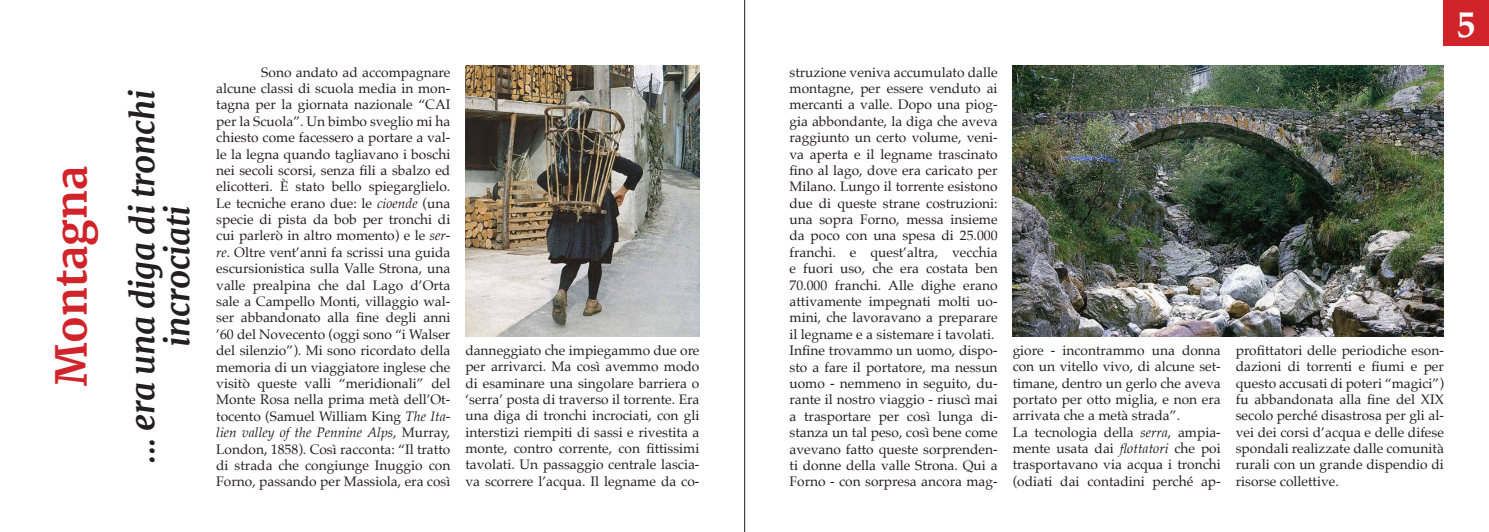
<style>
.page{position:relative;width:1489px;height:532px;background:#fff}
.page>*{position:absolute;margin:0;border:0;box-sizing:border-box;transform-origin:0 0}
.t1{font:700 42.5px "Merriweather";color:#d1232a}
.t2{font:700 37.5px "Palatino";color:#fff}
.t3{font:italic 700 32.5px/35px "Merriweather";letter-spacing:-.01em;color:#231f20;text-align:center}
.t4{font:13.75px/16.4px "Palatino";color:#231f20;text-align:justify}
.s1{font-style:italic}
</style>
<div class="page">
<div style="left:1443px;top:0;width:45px;height:45px;background:#d1232a"></div>
<img style="left:465px;top:66px;width:234px;height:270px">
<img style="left:1012px;top:65px;width:431px;height:271px">
<hr style="left:744px;top:0;width:1px;height:531px;background:#231f20">
<p class="t1" style="left:42px;top:386px;width:221px;rotate:-90deg">Montagna</p>
<p class="t3" style="left:124px;top:462px;width:374px;rotate:-90deg">... era una diga di tronchi incrociati</p>
<p class="t4" style="left:216px;top:64px;width:236px;text-indent:45px">Sono andato ad accompagnare alcune classi di scuola media in mon&shy;tagna per la giornata nazionale “CAI per la Scuola”. Un bimbo sveglio mi ha chiesto come facessero a portare a val&shy;le la legna quando tagliavano i boschi nei secoli scorsi, senza fili a sbalzo ed elicotteri. È stato bello spiegarglielo.<br>Le tecniche erano due: le <span class="s1">cioende</span> (una specie di pista da bob per tronchi di cui parlerò in altro momento) e le <span class="s1">ser&shy;re</span>. Oltre vent’anni fa scrissi una guida escursionistica sulla Valle Strona, una valle prealpina che dal Lago d’Orta sale a Campello Monti, villaggio wal&shy;ser abbandonato alla fine degli anni ’60 del Novecento (oggi sono “i Walser del silenzio”). Mi sono ricordato della memoria di un viaggiatore inglese che visitò queste valli “meridionali” del Monte Rosa nella prima metà dell’Ot&shy;tocento (Samuel William King <span class="s1">The Ita&shy;lien valley of the Pennine Alps</span>, Murray, London, 1858). Così racconta: “Il tratto di strada che congiunge Inuggio con Forno, passando per Massiola, era così</p>
<p class="t4" style="left:465px;top:341px;width:235px">danneggiato che impiegammo due ore per arrivarci. Ma così avemmo modo di esaminare una singolare barriera o ‘serra’ posta di traverso il torrente. Era una diga di tronchi incrociati, con gli interstizi riempiti di sassi e rivestita a monte, contro corrente, con fittissimi tavolati. Un passaggio centrale lascia&shy;va scorrere l’acqua. Il legname da co-</p>
<p class="t4" style="left:789px;top:64px;width:210px">struzione veniva accumulato dalle montagne, per essere venduto ai mercanti a valle. Dopo una piog&shy;gia abbondante, la diga che aveva raggiunto un certo volume, veni&shy;va aperta e il legname trascinato fino al lago, dove era caricato per Milano. Lungo il torrente esistono due di queste strane costruzioni: una sopra Forno, messa insieme da poco con una spesa di 25.000 franchi. e quest’altra, vecchia e fuori uso, che era costata ben 70.000 franchi. Alle dighe erano attivamente impegnati molti uo&shy;mini, che lavoravano a preparare il legname e a sistemare i tavolati.</p>
<p class="t4" style="left:789px;top:342px;width:210px">Infine trovammo un uomo, dispo&shy;sto a fare il portatore, ma nessun uomo - nemmeno in seguito, du&shy;rante il nostro viaggio - riuscì mai a trasportare per così lunga di&shy;stanza un tal peso, così bene come avevano fatto queste sorprenden&shy;ti donne della valle Strona. Qui a Forno - con sorpresa ancora mag-</p>
<p class="t4" style="left:1012px;top:341px;width:210px">giore - incontrammo una donna con un vitello vivo, di alcune set&shy;timane, dentro un gerlo che aveva portato per otto miglia, e non era arrivata che a metà strada”.</p>
<p class="t4" style="left:1012px;top:423px;width:210px">La tecnologia della <span class="s1">serra</span>, ampia&shy;mente usata dai <span class="s1">flottatori</span> che poi trasportavano via acqua i tronchi (odiati dai contadini perché ap-</p>
<p class="t2" style="left:1456px;top:-8px;width:20px">5</p>
<p class="t4" style="left:1235px;top:341px;width:210px">profittatori delle periodiche eson&shy;dazioni di torrenti e fiumi e per questo accusati di poteri “magici”) fu abbandonata alla fine del XIX secolo perché disastrosa per gli al&shy;vei dei corsi d’acqua e delle difese spondali realizzate dalle comunità rurali con un grande dispendio di risorse collettive.</p>
</div>
